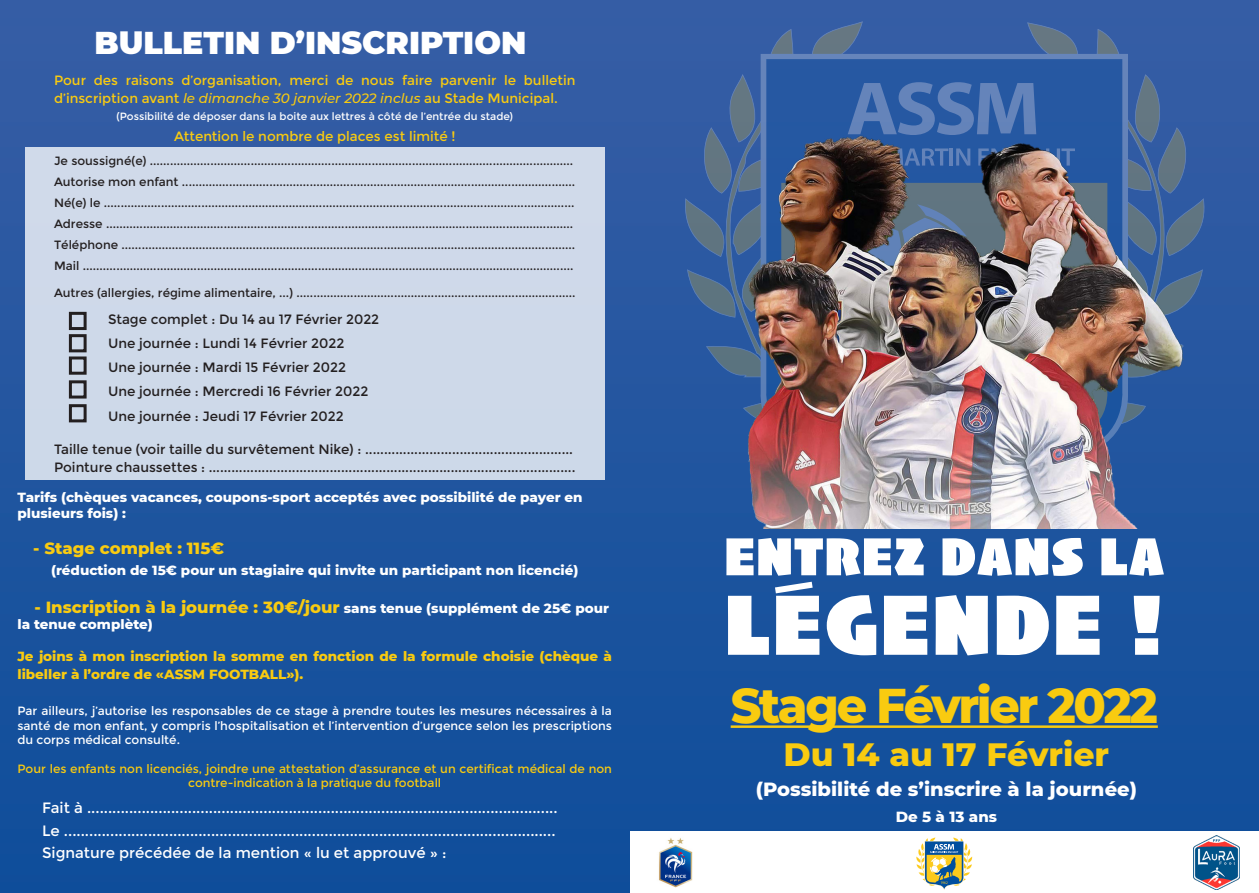
<style>
.page{position:relative;width:1259px;height:893px;background:#fff}
.page>*{position:absolute;margin:0;border:0;box-sizing:border-box;transform-origin:0 0}
.t1{font:90.3px "Skia";letter-spacing:.05em;color:#fff;scale:1.09 1}
.t2{font:56.4px "Skia";letter-spacing:.045em;color:#fff;scale:1.09 1}
.t3{font:800 49.8px "Montserrat";letter-spacing:-.05em;color:#f9cb10;scale:.95 1}
.t4{font:800 33px "Montserrat";color:#f9cb10}
.t5{font:900 31.5px "Montserrat";color:#fff}
.t6{font:800 19.5px "Montserrat";color:#fff}
.t7{font:800 16.5px "Montserrat";color:#f9cb10}
.t8{font:15px "Montserrat";color:#fff}
.t9{font:800 15px "Montserrat";color:#fff}
.t10{font:13.5px "Montserrat";color:#231f20}
.t11{font:800 13.5px/16.2px "Montserrat";color:#fff}
.t12{font:13.5px/18px "Montserrat";color:#f9cb10}
.t13{font:800 13.5px/18px "Montserrat";color:#f9cb10}
.t14{font:12px "Montserrat";color:#231f20}
.t15{font:12px/14.4px "Montserrat";color:#fff;text-align:justify}
.t16{font:12px/14.4px "Montserrat";color:#f9cb10;text-align:center}
.t17{font:10.5px "Montserrat";color:#fff}
.s1{font-weight:500;font-style:italic}
.s2{font-size:13.5px;color:#fff}
</style>
<div class="page">
<div style="left:629px;top:0;width:630px;height:893px;background:linear-gradient(to bottom,#375ea5,#0d4e9a)"></div>
<div style="left:622px;top:831px;width:637px;height:62px;background:#fff"></div>
<svg style="left:916px;top:837px;width:56px;height:53px"></svg>
<svg style="left:685px;top:29px;width:519px;height:84px;background:#3962a3"></svg>
<img style="left:653px;top:113px;width:572px;height:415px">
<svg style="left:768px;top:578px;width:51px;height:19px"></svg>
<hr style="left:730px;top:725px;width:427px;height:3px;background:#f9cb10">
<div style="left:0;top:0;width:629px;height:893px;background:linear-gradient(to bottom,#3c61a7,#0d4e9a)"></div>
<div style="left:25px;top:147px;width:579px;height:333px;background:#cfd9e9"></div>
<div style="left:69px;top:312px;width:18px;height:18px;border:3px solid #231f20"></div>
<div style="left:69px;top:334px;width:18px;height:18px;border:3px solid #231f20"></div>
<div style="left:69px;top:356px;width:18px;height:19px;border:3px solid #231f20"></div>
<div style="left:69px;top:380px;width:18px;height:19px;border:3px solid #231f20"></div>
<div style="left:69px;top:404px;width:18px;height:18px;border:3px solid #231f20"></div>
<img style="left:659px;top:838px;width:34px;height:49px">
<img style="left:1193px;top:835px;width:46px;height:54px">
<p class="t5" style="left:94px;top:19px;width:433px">BULLETIN D’INSCRIPTION</p>
<p class="t12" style="left:54px;top:71px;width:523px">Pour des raisons d’organisation, merci de nous faire parvenir le bulletin d’inscription avant <span class="s1">le dimanche 30 janvier 2022 inclus</span> au Stade Municipal.</p>
<p class="t17" style="left:116px;top:110px;width:398px">(Possibilité de déposer dans la boite aux lettres à côté de l’entrée du stade)</p>
<p class="t12" style="left:174px;top:127px;width:283px">Attention le nombre de places est limité !</p>
<p class="t14" style="left:54px;top:154px;width:521px">Je soussigné(e) ..............................................................................................................................</p>
<p class="t14" style="left:54px;top:175px;width:523px">Autorise mon enfant .....................................................................................................................</p>
<p class="t14" style="left:54px;top:196px;width:522px">Né(e) le ............................................................................................................................................</p>
<p class="t14" style="left:54px;top:217px;width:521px">Adresse ...........................................................................................................................................</p>
<p class="t14" style="left:54px;top:238px;width:523px">Téléphone .......................................................................................................................................</p>
<p class="t14" style="left:54px;top:259px;width:521px">Mail ..................................................................................................................................................</p>
<p class="t14" style="left:54px;top:286px;width:523px">Autres (allergies, régime alimentaire, ...) ...................................................................................</p>
<p class="t10" style="left:108px;top:312px;width:273px">Stage complet : Du 14 au 17 Février 2022</p>
<p class="t10" style="left:108px;top:336px;width:238px">Une journée : Lundi 14 Février 2022</p>
<p class="t10" style="left:108px;top:360px;width:239px">Une journée : Mardi 15 Février 2022</p>
<p class="t10" style="left:108px;top:384px;width:262px">Une journée : Mercredi 16 Février 2022</p>
<p class="t10" style="left:108px;top:408px;width:237px">Une journée : Jeudi 17 Février 2022</p>
<p class="t10" style="left:54px;top:441px;width:520px">Taille tenue (voir taille du survêtement Nike) : .......................................................</p>
<p class="t10" style="left:54px;top:459px;width:523px">Pointure chaussettes : .................................................................................................</p>
<p class="t11" style="left:17px;top:488px;width:567px">Tarifs (chèques vacances, coupons-sport acceptés avec possibilité de payer en plusieurs fois) :</p>
<p class="t7" style="left:33px;top:536px;width:192px">- Stage complet : 115€</p>
<p class="t11" style="left:51px;top:561px;width:529px">(réduction de 15€ pour un stagiaire qui invite un participant non licencié)</p>
<p class="t7" style="left:34px;top:595px;width:576px">- Inscription à la journée : 30€/jour <span class="s2">sans tenue (supplément de 25€ pour</span></p>
<p class="t11" style="left:17px;top:615px;width:137px">la tenue complète)</p>
<p class="t13" style="left:17px;top:647px;width:596px">Je joins à mon inscription la somme en fonction de la formule choisie (chèque à libeller à l’ordre de «ASSM FOOTBALL»).</p>
<p class="t15" style="left:17px;top:704px;width:596px">Par ailleurs, j’autorise les responsables de ce stage à prendre toutes les mesures nécessaires à la santé de mon enfant, y compris l’hospitalisation et l’intervention d’urgence selon les prescriptions du corps médical consulté.</p>
<p class="t16" style="left:17px;top:762px;width:596px">Pour les enfants non licenciés, joindre une attestation d’assurance et un certificat médical de non contre-indication à la pratique du football</p>
<p class="t8" style="left:42px;top:799px;width:517px">Fait à ................................................................................................................</p>
<p class="t8" style="left:42px;top:822px;width:515px">Le .....................................................................................................................</p>
<p class="t8" style="left:42px;top:844px;width:406px">Signature précédée de la mention « lu et approuvé » :</p>
<p class="t2" style="left:725px;top:523px;width:403px">ENTREZ DANS LA</p>
<p class="t1" style="left:726px;top:571px;width:402px">LEGENDE !</p>
<p class="t3" style="left:730px;top:669px;width:451px">Stage Février 2022</p>
<p class="t4" style="left:783px;top:730px;width:327px">Du 14 au 17 Février</p>
<p class="t6" style="left:756px;top:775px;width:382px">(Possibilité de s’inscrire à la journée)</p>
<p class="t9" style="left:895px;top:805px;width:103px">De 5 à 13 ans</p>
</div>
